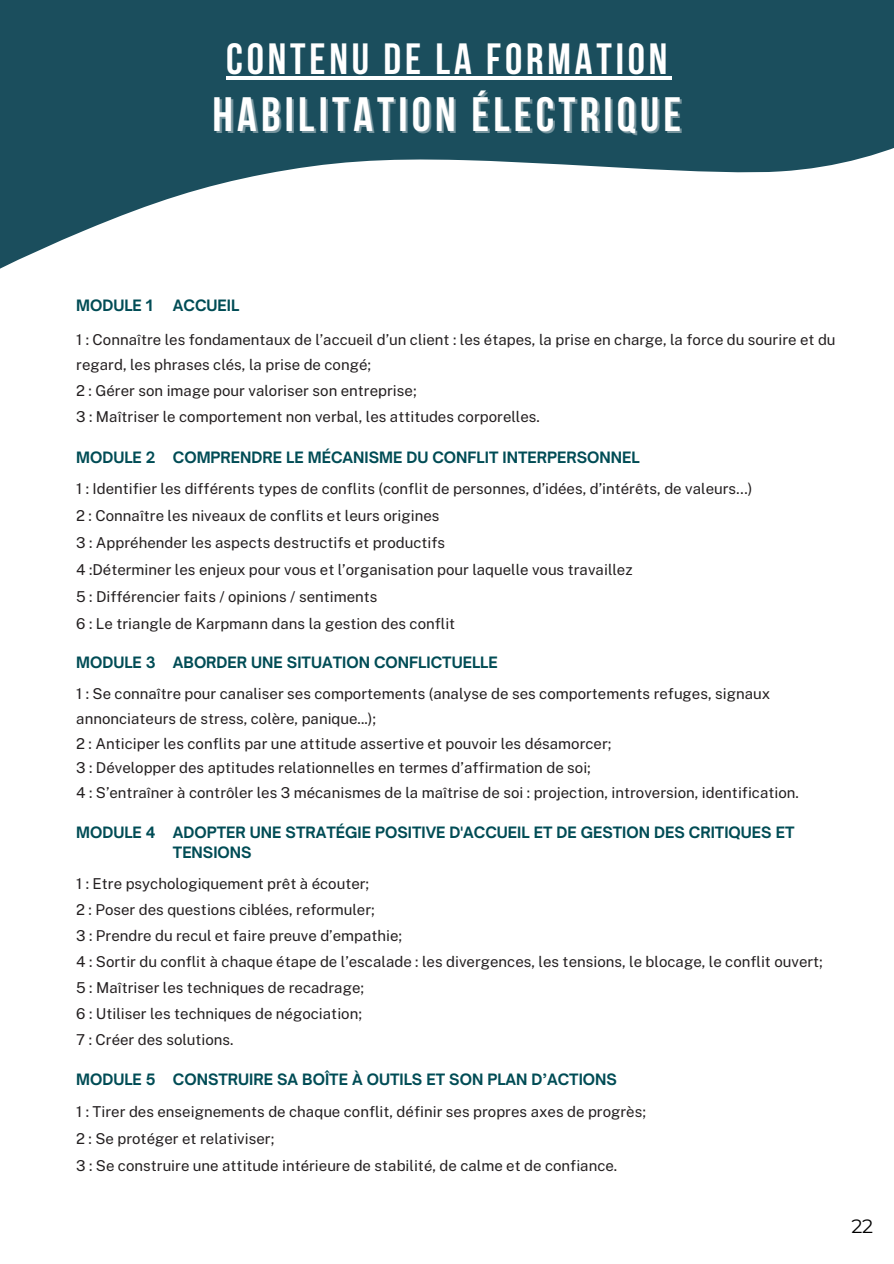
<style>
.page{position:relative;width:894px;height:1264px;background:#fff}
.page>*{position:absolute;margin:0;border:0;box-sizing:border-box;transform-origin:0 0}
.t1{font:700 48px "Bebas Neue";letter-spacing:.09em;color:#fff}
.t2{font:700 43.5px "Bebas Neue";letter-spacing:.09em;color:#fff}
.t3{font:19.35px "Montserrat";color:#000}
.t4{font:15px/25.8px "Public Sans";color:#231f20}
.t5{font:700 15px/20.2px "Open Sauce One";color:#004c55}
</style>
<div class="page">
<svg style="left:0;top:0;width:893px;height:269px;fill:#1b4e5d"></svg>
<hr style="left:226px;top:76px;width:445px;height:3px;background:#fff">
<p class="t2" style="left:226px;top:41px;width:442px">CONTENU DE LA FORMATION</p>
<p class="t1" style="left:212px;top:95px;width:470px">HABILITATION ÉLECTRIQUE</p>
<h1 class="t5" style="left:76px;top:295px;width:78px">MODULE 1</h1>
<h3 class="t5" style="left:173px;top:295px;width:68px">ACCUEIL</h3>
<p class="t4" style="left:76px;top:326px;width:760px">1 : Connaître les fondamentaux de l’accueil d’un client : les étapes, la prise en charge, la force du sourire et du regard, les phrases clés, la prise de congé;</p>
<p class="t4" style="left:76px;top:378px;width:342px">2 : Gérer son image pour valoriser son entreprise;</p>
<h2 class="t4" style="left:76px;top:404px;width:465px">3 : Maîtriser le comportement non verbal, les attitudes corporelles.</h2>
<p class="t5" style="left:76px;top:447px;width:81px">MODULE 2</p>
<p class="t5" style="left:173px;top:447px;width:468px">COMPRENDRE LE MÉCANISME DU CONFLIT INTERPERSONNEL</p>
<h3 class="t4" style="left:76px;top:475px;width:677px">1 : Identifier les différents types de conflits (conflit de personnes, d’idées, d’intérêts, de valeurs…)</h3>
<p class="t4" style="left:76px;top:502px;width:365px">2 : Connaître les niveaux de conflits et leurs origines</p>
<p class="t4" style="left:76px;top:529px;width:370px">3 : Appréhender les aspects destructifs et productifs</p>
<p class="t4" style="left:76px;top:556px;width:557px">4 :Déterminer les enjeux pour vous et l’organisation pour laquelle vous travaillez</p>
<h3 class="t4" style="left:76px;top:583px;width:303px">5 : Différencier faits / opinions / sentiments</h3>
<h3 class="t4" style="left:76px;top:610px;width:380px">6 : Le triangle de Karpmann dans la gestion des conflit</h3>
<h3 class="t5" style="left:76px;top:652px;width:81px">MODULE 3</h3>
<h3 class="t5" style="left:173px;top:652px;width:326px">ABORDER UNE SITUATION CONFLICTUELLE</h3>
<p class="t4" style="left:76px;top:681px;width:695px;line-height:24.8px">1 : Se connaître pour canaliser ses comportements (analyse de ses comportements refuges, signaux annonciateurs de stress, colère, panique...);</p>
<p class="t4" style="left:76px;top:730px;width:536px">2 : Anticiper les conflits par une attitude assertive et pouvoir les désamorcer;</p>
<p class="t4" style="left:76px;top:755px;width:516px">3 : Développer des aptitudes relationnelles en termes d’affirmation de soi;</p>
<p class="t4" style="left:76px;top:779px;width:724px">4 : S’entraîner à contrôler les 3 mécanismes de la maîtrise de soi : projection, introversion, identification.</p>
<p class="t5" style="left:76px;top:822px;width:81px">MODULE 4</p>
<p class="t5" style="left:173px;top:822px;width:623px">ADOPTER UNE STRATÉGIE POSITIVE D'ACCUEIL ET DE GESTION DES CRITIQUES ET<br>TENSIONS</p>
<p class="t4" style="left:76px;top:871px;width:294px">1 : Etre psychologiquement prêt à écouter;</p>
<p class="t4" style="left:76px;top:896px;width:300px">2 : Poser des questions ciblées, reformuler;</p>
<p class="t4" style="left:76px;top:922px;width:327px">3 : Prendre du recul et faire preuve d’empathie;</p>
<p class="t4" style="left:76px;top:948px;width:748px">4 : Sortir du conflit à chaque étape de l’escalade : les divergences, les tensions, le blocage, le conflit ouvert;</p>
<h3 class="t4" style="left:76px;top:974px;width:289px">5 : Maîtriser les techniques de recadrage;</h3>
<h3 class="t4" style="left:76px;top:1000px;width:287px">6 : Utiliser les techniques de négociation;</h3>
<p class="t4" style="left:76px;top:1026px;width:159px">7 : Créer des solutions.</p>
<h3 class="t5" style="left:76px;top:1068px;width:81px">MODULE 5</h3>
<p class="t5" style="left:173px;top:1068px;width:445px">CONSTRUIRE SA BOÎTE À OUTILS ET SON PLAN D’ACTIONS</p>
<p class="t4" style="left:76px;top:1098px;width:571px">1 : Tirer des enseignements de chaque conflit, définir ses propres axes de progrès;</p>
<p class="t4" style="left:76px;top:1125px;width:199px">2 : Se protéger et relativiser;</p>
<h3 class="t4" style="left:76px;top:1152px;width:542px">3 : Se construire une attitude intérieure de stabilité, de calme et de confiance.</h3>
<p class="t3" style="left:851px;top:1213px;width:23px">22</p>
</div>
